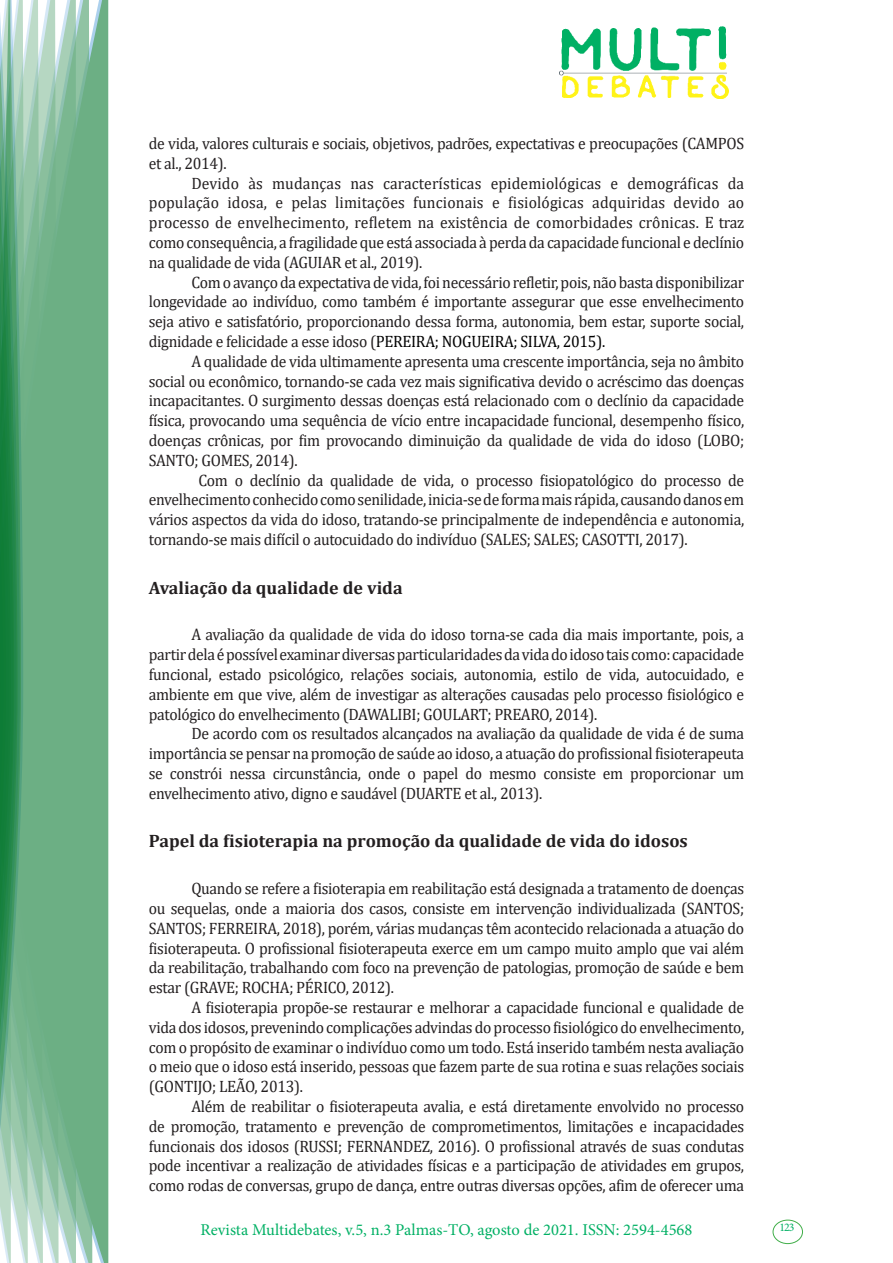
<style>
.page{position:relative;width:893px;height:1263px;background:#fff}
.page>*{position:absolute;margin:0;border:0;box-sizing:border-box;transform-origin:0 0}
.Subtítulo{font:700 18px "Cambria";color:#231f20}
.Texto_base{font:16.5px/19.8px "Cambria";letter-spacing:-.02em;color:#231f20;text-align:justify;scale:.95 1}
.t1{font:16.5px "Minion Pro";color:#00b064}
.t2{font:11.7px "Minion Pro";color:#00b064}
.s1{color:#000}
</style>
<div class="page">
<img style="left:559px;top:26px;width:169px;height:72px">
<div style="left:95px;top:0;width:14px;height:1263px;background:#6caf84"></div>
<svg style="left:79px;top:0;width:16px;height:1263px;background:#71b289"></svg>
<svg style="left:62px;top:0;width:17px;height:1263px;background:#75b48c"></svg>
<svg style="left:45px;top:0;width:17px;height:1263px;background:#7cb792"></svg>
<svg style="left:30px;top:0;width:15px;height:1263px;background:#80ba96"></svg>
<svg style="left:0;top:0;width:30px;height:1263px;background:#61a97f"></svg>
<div style="left:772px;top:1219px;width:31px;height:25px;border:1px solid #40ae49;border-radius:50%"></div>
<p class="Texto_base" style="left:149px;top:133px;width:628px">de vida, valores culturais e sociais, objetivos, padrões, expectativas e preocupações (CAMPOS et al., 2014).</p>
<p class="Texto_base" style="left:149px;top:173px;width:628px;text-indent:43px">Devido às mudanças nas características epidemiológicas e demográficas da população idosa, e pelas limitações funcionais e fisiológicas adquiridas devido ao processo de envelhecimento, refletem na existência de comorbidades crônicas. E traz como consequência, a fragilidade que está associada à perda da capacidade funcional e declínio na qualidade de vida (AGUIAR et al., 2019).</p>
<p class="Texto_base" style="left:149px;top:272px;width:628px;text-indent:43px">Com o avanço da expectativa de vida, foi necessário refletir, pois, não basta disponibilizar longevidade ao indivíduo, como também é importante assegurar que esse envelhecimento seja ativo e satisfatório, proporcionando dessa forma, autonomia, bem estar, suporte social, dignidade e felicidade a esse idoso (<span class="s1">PEREIRA; NOGUEIRA; SILVA, 2015).</span></p>
<p class="Texto_base" style="left:149px;top:351px;width:628px;text-indent:43px">A qualidade de vida ultimamente apresenta uma crescente importância, seja no âmbito social ou econômico, tornando-se cada vez mais significativa devido o acréscimo das doenças incapacitantes. O surgimento dessas doenças está relacionado com o declínio da capacidade física, provocando uma sequência de vício entre incapacidade funcional, desempenho físico, doenças crônicas, por fim provocando diminuição da qualidade de vida do idoso (LOBO; SANTO; GOMES, 2014).</p>
<p class="Texto_base" style="left:149px;top:470px;width:628px;text-indent:50px">Com o declínio da qualidade de vida, o processo fisiopatológico do processo de envelhecimento conhecido como senilidade, inicia-se de forma mais rápida, causando danos em vários aspectos da vida do idoso, tratando-se principalmente de independência e autonomia, tornando-se mais difícil o autocuidado do indivíduo (SALES; SALES; CASOTTI, 2017).</p>
<p class="Subtítulo" style="left:149px;top:575px;width:255px">Avaliação da qualidade de vida</p>
<p class="Texto_base" style="left:149px;top:625px;width:628px;text-indent:43px">A avaliação da qualidade de vida do idoso torna-se cada dia mais importante, pois, a partir dela é possível examinar diversas particularidades da vida do idoso tais como: capacidade funcional, estado psicológico, relações sociais, autonomia, estilo de vida, autocuidado, e ambiente em que vive, além de investigar as alterações causadas pelo processo fisiológico e patológico do envelhecimento (DAWALIBI; GOULART; PREARO, 2014).</p>
<p class="Texto_base" style="left:149px;top:724px;width:628px;text-indent:43px">De acordo com os resultados alcançados na avaliação da qualidade de vida é de suma importância se pensar na promoção de saúde ao idoso, a atuação do profissional fisioterapeuta se constrói nessa circunstância, onde o papel do mesmo consiste em proporcionar um envelhecimento ativo, digno e saudável (DUARTE et al., 2013).</p>
<p class="Subtítulo" style="left:149px;top:828px;width:540px">Papel da fisioterapia na promoção da qualidade de vida do idosos</p>
<p class="Texto_base" style="left:149px;top:879px;width:628px;text-indent:43px">Quando se refere a fisioterapia em reabilitação está designada a tratamento de doenças ou sequelas, onde a maioria dos casos, consiste em intervenção individualizada (SANTOS; SANTOS; FERREIRA, 2018), porém, várias mudanças têm acontecido relacionada a atuação do fisioterapeuta. O profissional fisioterapeuta exerce em um campo muito amplo que vai além da reabilitação, trabalhando com foco na prevenção de patologias, promoção de saúde e bem estar (GRAVE; ROCHA; PÉRICO, 2012).</p>
<p class="Texto_base" style="left:149px;top:997px;width:628px;text-indent:43px">A fisioterapia propõe-se restaurar e melhorar a capacidade funcional e qualidade de vida dos idosos, prevenindo complicações advindas do processo fisiológico do envelhecimento, com o propósito de examinar o indivíduo como um todo. Está inserido também nesta avaliação o meio que o idoso está inserido, pessoas que fazem parte de sua rotina e suas relações sociais (GONTIJO; LEÃO, 2013).</p>
<p class="Texto_base" style="left:149px;top:1096px;width:628px;text-indent:43px">Além de reabilitar o fisioterapeuta avalia, e está diretamente envolvido no processo de promoção, tratamento e prevenção de comprometimentos, limitações e incapacidades funcionais dos idosos (RUSSI; FERNANDEZ, 2016). O profissional através de suas condutas pode incentivar a realização de atividades físicas e a participação de atividades em grupos, como rodas de conversas, grupo de dança, entre outras diversas opções, afim de oferecer uma</p>
<p class="t1" style="left:200px;top:1218px;width:493px">Revista Multidebates, v.5, n.3 Palmas-TO, agosto de 2021. ISSN: 2594-4568</p>
<p class="t2" style="left:779px;top:1219px;width:16px">123</p>
</div>
